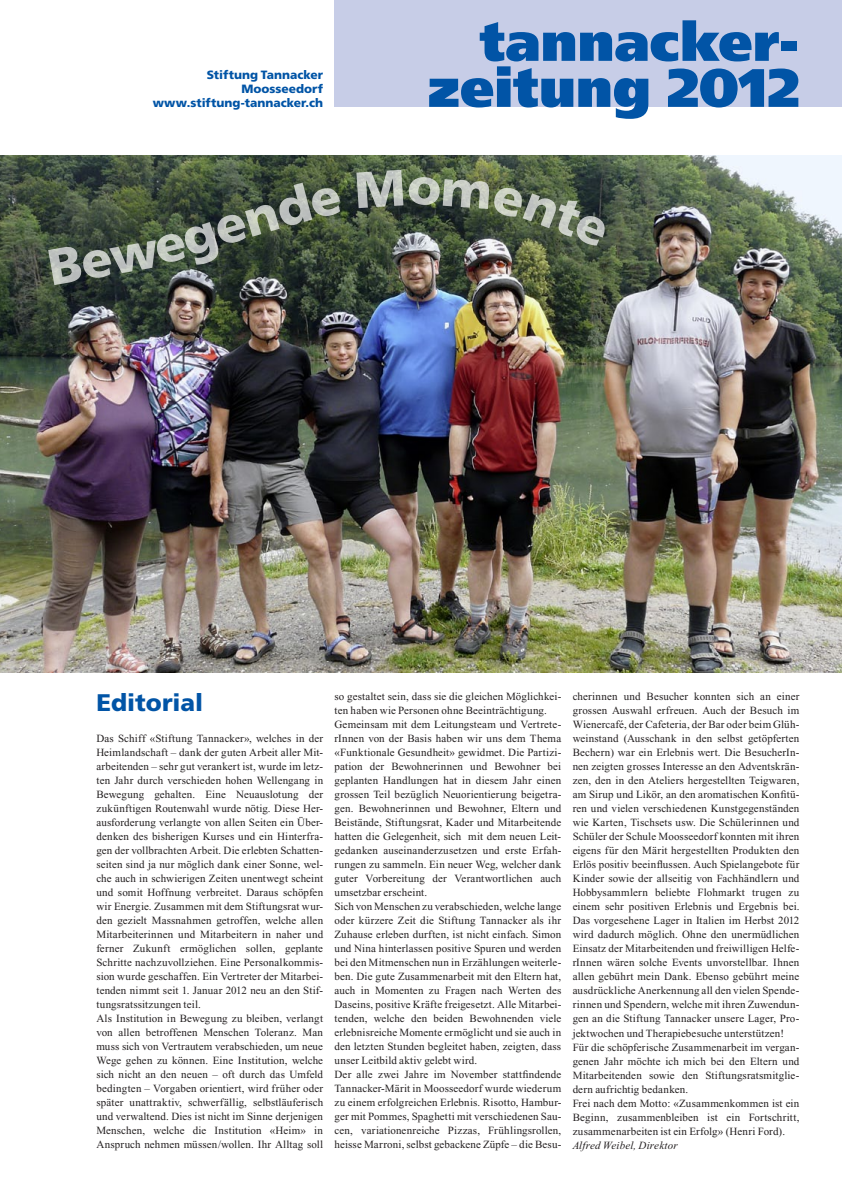
<style>
.page{position:relative;width:842px;height:1191px;background:#fff}
.page>*{position:absolute;margin:0;border:0;box-sizing:border-box;transform-origin:0 0}
.t1{font:900 54px/46px "Frutiger";color:#0154a6;text-align:right}
.t2{font:900 24px "Frutiger";color:#0154a6}
.t3{font:900 12px/14px "Frutiger";color:#0154a6;text-align:right}
.t4{font:11px/14px "Times New Roman";letter-spacing:.01em;color:#231f20}
.t5{font:italic 11px "Times New Roman";letter-spacing:.01em;color:#231f20}
</style>
<div class="page">
<div style="left:334px;top:0;width:508px;height:107px;background:#c7cde7"></div>
<img style="left:0;top:156px;width:842px;height:516px">
<svg style="left:48px;top:183px;width:295px;height:102px;background:#3a4837"></svg>
<svg style="left:356px;top:170px;width:253px;height:78px;background:#495741"></svg>
<p class="t3" style="left:153px;top:68px;width:172px">Stiftung Tannacker<br>Moosseedorf www.stiftung-tannacker.ch</p>
<h1 class="t1" style="left:427px;top:19px;width:374px">tannacker&shy;zeitung 2012</h1>
<h2 class="t2" style="left:96px;top:688px;width:108px">Editorial</h2>
<p class="t4" style="left:96px;top:731px;width:228px">Das Schiff «Stiftung Tannacker», welches in der Heimlandschaft – dank der guten Arbeit aller Mit&shy;arbeitenden – sehr gut verankert ist, wurde im letz&shy;ten Jahr durch verschieden hohen Wellengang in Bewegung gehalten. Eine Neuauslotung der zukünftigen Routenwahl wurde nötig. Diese Her&shy;ausforderung verlangte von allen Seiten ein Über&shy;denken des bisherigen Kurses und ein Hinterfra&shy;gen der vollbrachten Arbeit. Die erlebten Schatten&shy;seiten sind ja nur möglich dank einer Sonne, wel&shy;che auch in schwierigen Zeiten unentwegt scheint und somit Hoffnung verbreitet. Daraus schöpfen wir Energie. Zusammen mit dem Stiftungsrat wur&shy;den gezielt Massnahmen getroffen, welche allen Mitarbeiterinnen und Mitarbeitern in naher und ferner Zukunft ermöglichen sollen, geplante Schritte nachzuvollziehen. Eine Personalkommis&shy;sion wurde geschaffen. Ein Vertreter der Mitarbei&shy;tenden nimmt seit 1. Januar 2012 neu an den Stif&shy;tungsratssitzungen teil.<br>Als Institution in Bewegung zu bleiben, verlangt von allen betroffenen Menschen Toleranz. Man muss sich von Vertrautem verabschieden, um neue Wege gehen zu können. Eine Institution, welche sich nicht an den neuen – oft durch das Umfeld bedingten – Vorgaben orientiert, wird früher oder später unattraktiv, schwerfällig, selbstläuferisch und verwaltend. Dies ist nicht im Sinne derjenigen Menschen, welche die Institution «Heim» in Anspruch nehmen müssen/wollen. Ihr Alltag soll</p>
<p class="t4" style="left:334px;top:689px;width:228px">so gestaltet sein, dass sie die gleichen Möglichkei&shy;ten haben wie Personen ohne Beeinträchtigung.<br>Gemeinsam mit dem Leitungsteam und Vertrete&shy;rInnen von der Basis haben wir uns dem Thema «Funktionale Gesundheit» gewidmet. Die Partizi&shy;pation der Bewohnerinnen und Bewohner bei geplanten Handlungen hat in diesem Jahr einen grossen Teil bezüglich Neuorientierung beigetra&shy;gen. Bewohnerinnen und Bewohner, Eltern und Beistände, Stiftungsrat, Kader und Mitarbeitende hatten die Gelegenheit, sich mit dem neuen Leit&shy;gedanken auseinanderzusetzen und erste Erfah&shy;rungen zu sammeln. Ein neuer Weg, welcher dank guter Vorbereitung der Verantwortlichen auch umsetzbar erscheint.<br>Sich von Menschen zu verabschieden, welche lange oder kürzere Zeit die Stiftung Tannacker als ihr Zuhause erleben durften, ist nicht einfach. Simon und Nina hinterlassen positive Spuren und werden bei den Mitmenschen nun in Erzählungen weiterle&shy;ben. Die gute Zusammenarbeit mit den Eltern hat, auch in Momenten zu Fragen nach Werten des Daseins, positive Kräfte freigesetzt. Alle Mitarbei&shy;tenden, welche den beiden Bewohnenden viele erlebnisreiche Momente ermöglicht und sie auch in den letzten Stunden begleitet haben, zeigten, dass unser Leitbild aktiv gelebt wird.<br>Der alle zwei Jahre im November stattfindende Tannacker-Märit in Moosseedorf wurde wiederum zu einem erfolgreichen Erlebnis. Risotto, Hambur&shy;ger mit Pommes, Spaghetti mit verschiedenen Sau&shy;cen, variationenreiche Pizzas, Frühlingsrollen, heisse Marroni, selbst gebackene Züpfe – die Besu-</p>
<p class="t4" style="left:573px;top:689px;width:228px">cherinnen und Besucher konnten sich an einer grossen Auswahl erfreuen. Auch der Besuch im Wienercafé, der Cafeteria, der Bar oder beim Glüh&shy;weinstand (Ausschank in den selbst getöpferten Bechern) war ein Erlebnis wert. Die BesucherIn&shy;nen zeigten grosses Interesse an den Adventskrän&shy;zen, den in den Ateliers hergestellten Teigwaren, am Sirup und Likör, an den aromatischen Konfitü&shy;ren und vielen verschiedenen Kunstgegenständen wie Karten, Tischsets usw. Die Schülerinnen und Schüler der Schule Moosseedorf konnten mit ihren eigens für den Märit hergestellten Produkten den Erlös positiv beeinflussen. Auch Spielangebote für Kinder sowie der allseitig von Fachhändlern und Hobbysammlern beliebte Flohmarkt trugen zu einem sehr positiven Erlebnis und Ergebnis bei.<br>Das vorgesehene Lager in Italien im Herbst 2012 wird dadurch möglich. Ohne den unermüdlichen Einsatz der Mitarbeitenden und freiwilligen Helfe&shy;rInnen wären solche Events unvorstellbar. Ihnen allen gebührt mein Dank. Ebenso gebührt meine ausdrückliche Anerkennung all den vielen Spende&shy;rinnen und Spendern, welche mit ihren Zuwendun&shy;gen an die Stiftung Tannacker unsere Lager, Pro&shy;jektwochen und Therapiebesuche unterstützen!<br>Für die schöpferische Zusammenarbeit im vergan&shy;genen Jahr möchte ich mich bei den Eltern und Mitarbeitenden sowie den Stiftungsratsmitglie&shy;dern aufrichtig bedanken.<br>Frei nach dem Motto: «Zusammenkommen ist ein Beginn, zusammenbleiben ist ein Fortschritt, zusammenarbeiten ist ein Erfolg» (Henri Ford).</p>
<p class="t5" style="left:573px;top:1139px;width:106px">Alfred Weibel, Direktor</p>
</div>
